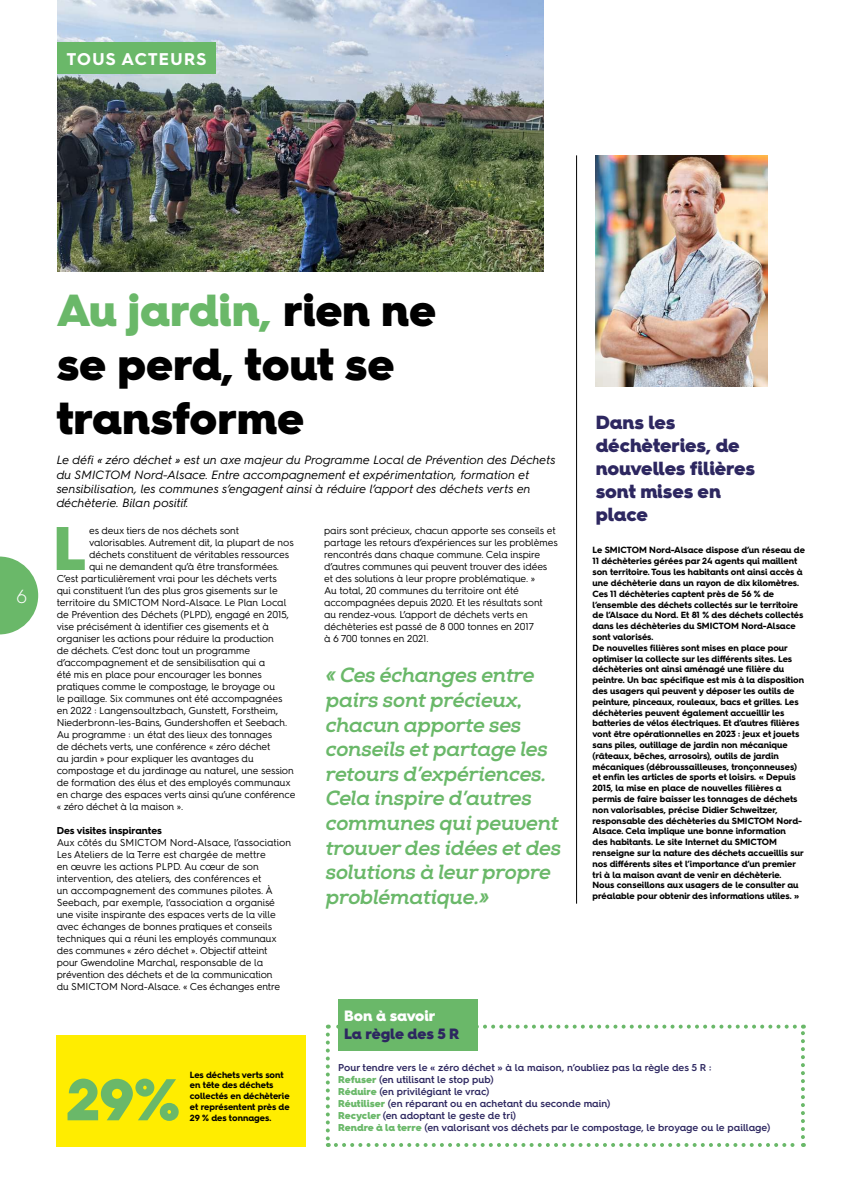
<style>
.page{position:relative;width:842px;height:1191px;background:#fff}
.page>*{position:absolute;margin:0;border:0;box-sizing:border-box;transform-origin:0 0}
.t1{font:900 61.6px "Hurme Geometric Sans 4";color:#6ab869}
.t2{font:900 59px "Hurme Geometric Sans 4";color:#6ab869}
.t3{font:900 45px/54px "Hurme Geometric Sans 4";color:#000}
.t4{font:italic 700 20.5px/24.6px "Nexa Slabx";letter-spacing:-.02em;color:#6ab869}
.t5{font:900 19px/22.9px "Hurme Geometric Sans 4";letter-spacing:-.005em;color:#2d2760}
.t6{font:300 19px "Hurme Geometric Sans 4";color:#fff}
.t7{font:700 17px "Hurme Geometric Sans 4";letter-spacing:.08em;color:#fff}
.t8{font:900 15px "Hurme Geometric Sans 4";letter-spacing:-.005em;color:#2d2760}
.t9{font:900 15px "Hurme Geometric Sans 4";color:#fff}
.t10{font:italic 12px/14.4px "Hurme Geometric Sans 4";color:#000}
.t11{font:10px/12px "Hurme Geometric Sans 4";letter-spacing:-.01em;color:#000}
.t12{font:600 10px/12px "Hurme Geometric Sans 4";color:#2d2760}
.t13{font:700 10px "Hurme Geometric Sans 4";color:#000}
.t14{font:700 9px/10.8px "Hurme Geometric Sans 4";color:#000}
.s1{color:#6ab869}
.s2{font-weight:900;color:#6ab869}
</style>
<div class="page">
<img style="left:57px;top:0;width:486px;height:271px">
<svg style="left:0;top:556px;width:38px;height:78px"></svg>
<div style="left:57px;top:43px;width:158px;height:31px;background:#6ab869"></div>
<div style="left:57px;top:1035px;width:249px;height:112px;background:#ffed00"></div>
<hr style="left:576px;top:155px;width:1px;height:748px;background:#000">
<svg style="left:326px;top:1034px;width:4px;height:113px"></svg>
<svg style="left:336px;top:1143px;width:468px;height:4px"></svg>
<svg style="left:801px;top:1024px;width:4px;height:113px"></svg>
<svg style="left:328px;top:1024px;width:467px;height:4px"></svg>
<div style="left:339px;top:999px;width:139px;height:52px;background:#6ab869"></div>
<img style="left:596px;top:155px;width:171px;height:232px">
<h3 class="t7" style="left:67px;top:47px;width:141px">TOUS ACTEURS</h3>
<h3 class="t6" style="left:16px;top:583px;width:13px">6</h3>
<h3 class="t3" style="left:57px;top:282px;width:381px"><span class="s1">Au jardin,</span> rien ne se perd, tout se transforme</h3>
<p class="t10" style="left:57px;top:452px;width:500px">Le défi « zéro déchet » est un axe majeur du Programme Local de Prévention des Déchets du SMICTOM Nord-Alsace. Entre accompagnement et expérimentation, formation et sensibilisation, les communes s’engagent ainsi à réduire l’apport des déchets verts en déchèterie. Bilan positif.</p>
<h1 class="t1" style="left:53px;top:505px;width:34px">L</h1>
<p class="t11" style="left:89px;top:524px;width:151px">es deux tiers de nos déchets sont</p>
<p class="t11" style="left:89px;top:536px;width:206px">valorisables. Autrement dit, la plupart de nos</p>
<p class="t11" style="left:89px;top:548px;width:202px">déchets constituent de véritables ressources</p>
<p class="t11" style="left:89px;top:560px;width:192px">qui ne demandent qu’à être transformées.</p>
<p class="t11" style="left:57px;top:572px;width:222px">C’est particulièrement vrai pour les déchets verts</p>
<p class="t11" style="left:57px;top:584px;width:223px">qui constituent l’un des plus gros gisements sur le</p>
<p class="t11" style="left:57px;top:596px;width:231px">territoire du SMICTOM Nord-Alsace. Le Plan Local</p>
<p class="t11" style="left:57px;top:608px;width:234px">de Prévention des Déchets (PLPD), engagé en 2015,</p>
<p class="t11" style="left:57px;top:620px;width:214px">vise précisément à identifier ces gisements et à</p>
<p class="t11" style="left:57px;top:632px;width:219px">organiser les actions pour réduire la production</p>
<p class="t11" style="left:57px;top:644px;width:195px">de déchets. C’est donc tout un programme</p>
<p class="t11" style="left:57px;top:656px;width:210px">d’accompagnement et de sensibilisation qui a</p>
<p class="t11" style="left:57px;top:668px;width:207px">été mis en place pour encourager les bonnes</p>
<p class="t11" style="left:57px;top:680px;width:220px">pratiques comme le compostage, le broyage ou</p>
<p class="t11" style="left:57px;top:692px;width:227px">le paillage. Six communes ont été accompagnées</p>
<p class="t11" style="left:57px;top:704px;width:223px">en 2022 : Langensoultzbach, Gunstett, Forstheim,</p>
<p class="t11" style="left:57px;top:716px;width:232px">Niederbronn-les-Bains, Gundershoffen et Seebach.</p>
<p class="t11" style="left:57px;top:728px;width:217px">Au programme : un état des lieux des tonnages</p>
<p class="t11" style="left:57px;top:740px;width:215px">de déchets verts, une conférence « zéro déchet</p>
<p class="t11" style="left:57px;top:752px;width:198px">au jardin » pour expliquer les avantages du</p>
<p class="t11" style="left:57px;top:764px;width:239px">compostage et du jardinage au naturel, une session</p>
<p class="t11" style="left:57px;top:776px;width:236px">de formation des élus et des employés communaux</p>
<p class="t11" style="left:57px;top:788px;width:240px">en charge des espaces verts ainsi qu’une conférence</p>
<p class="t11" style="left:57px;top:800px;width:128px">« zéro déchet à la maison ».</p>
<p class="t13" style="left:57px;top:823px;width:107px">Des visites inspirantes</p>
<p class="t11" style="left:57px;top:836px;width:236px">Aux côtés du SMICTOM Nord-Alsace, l’association Les Ateliers de la Terre est chargée de mettre<br>en œuvre les actions PLPD. Au cœur de son intervention, des ateliers, des conférences et<br>un accompagnement des communes pilotes. À Seebach, par exemple, l’association a organisé une visite inspirante des espaces verts de la ville avec échanges de bonnes pratiques et conseils techniques qui a réuni les employés communaux des communes « zéro déchet ». Objectif atteint pour Gwendoline Marchal, responsable de la prévention des déchets et de la communication<br>du SMICTOM Nord-Alsace. « Ces échanges entre</p>
<p class="t11" style="left:324px;top:524px;width:235px">pairs sont précieux, chacun apporte ses conseils et partage les retours d’expériences sur les problèmes rencontrés dans chaque commune. Cela inspire d’autres communes qui peuvent trouver des idées et des solutions à leur propre problématique. »<br>Au total, 20 communes du territoire ont été accompagnées depuis 2020. Et les résultats sont<br>au rendez-vous. L’apport de déchets verts en déchèteries est passé de 8 000 tonnes en 2017<br>à 6 700 tonnes en 2021.</p>
<h3 class="t4" style="left:326px;top:663px;width:237px">« Ces échanges entre pairs sont précieux, chacun apporte ses conseils et partage les retours d’expériences.<br>Cela inspire d’autres communes qui peuvent trouver des idées et des solutions à leur propre problématique.»</h3>
<h3 class="t9" style="left:344px;top:1005px;width:93px">Bon à savoir</h3>
<h3 class="t8" style="left:344px;top:1023px;width:117px">La règle des 5 R</h3>
<h3 class="t5" style="left:596px;top:411px;width:161px">Dans les déchèteries, de nouvelles filières sont mises en place</h3>
<p class="t14" style="left:592px;top:545px;width:214px">Le SMICTOM Nord-Alsace dispose d’un réseau de 11 déchèteries gérées par 24 agents qui maillent son territoire. Tous les habitants ont ainsi accès à une déchèterie dans un rayon de dix kilomètres.<br>Ces 11 déchèteries captent près de 56 % de l’ensemble des déchets collectés sur le territoire de l’Alsace du Nord. Et 81 % des déchets collectés dans les déchèteries du SMICTOM Nord-Alsace sont valorisés.<br>De nouvelles filières sont mises en place pour optimiser la collecte sur les différents sites. Les déchèteries ont ainsi aménagé une filière du peintre. Un bac spécifique est mis à la disposition des usagers qui peuvent y déposer les outils de peinture, pinceaux, rouleaux, bacs et grilles. Les déchèteries peuvent également accueillir les batteries de vélos électriques. Et d’autres filières vont être opérationnelles en 2023 : jeux et jouets sans piles, outillage de jardin non mécanique (râteaux, bêches, arrosoirs), outils de jardin mécaniques (débroussailleuses, tronçonneuses) et enfin les articles de sports et loisirs. « Depuis 2015, la mise en place de nouvelles filières a permis de faire baisser les tonnages de déchets non valorisables, précise Didier Schweitzer, responsable des déchèteries du SMICTOM Nord-Alsace. Cela implique une bonne information<br>des habitants. Le site Internet du SMICTOM renseigne sur la nature des déchets accueillis sur nos différents sites et l’importance d’un premier tri à la maison avant de venir en déchèterie.<br>Nous conseillons aux usagers de le consulter au préalable pour obtenir des informations utiles. »</p>
<h2 class="t2" style="left:67px;top:1058px;width:115px">29%</h2>
<p class="t14" style="left:190px;top:1069px;width:101px">Les déchets verts sont en tête des déchets collectés en déchèterie et représentent près de<br>29 % des tonnages.</p>
<p class="t12" style="left:338px;top:1061px;width:433px">Pour tendre vers le « zéro déchet » à la maison, n’oubliez pas la règle des 5 R :<br><span class="s2">Refuser</span> (en utilisant le stop pub)<br><span class="s2">Réduire</span> (en privilégiant le vrac)<br><span class="s2">Réutiliser</span> (en réparant ou en achetant du seconde main)<br><span class="s2">Recycler</span> (en adoptant le geste de tri)<br><span class="s2">Rendre à la terre</span> (en valorisant vos déchets par le compostage, le broyage ou le paillage)</p>
</div>
